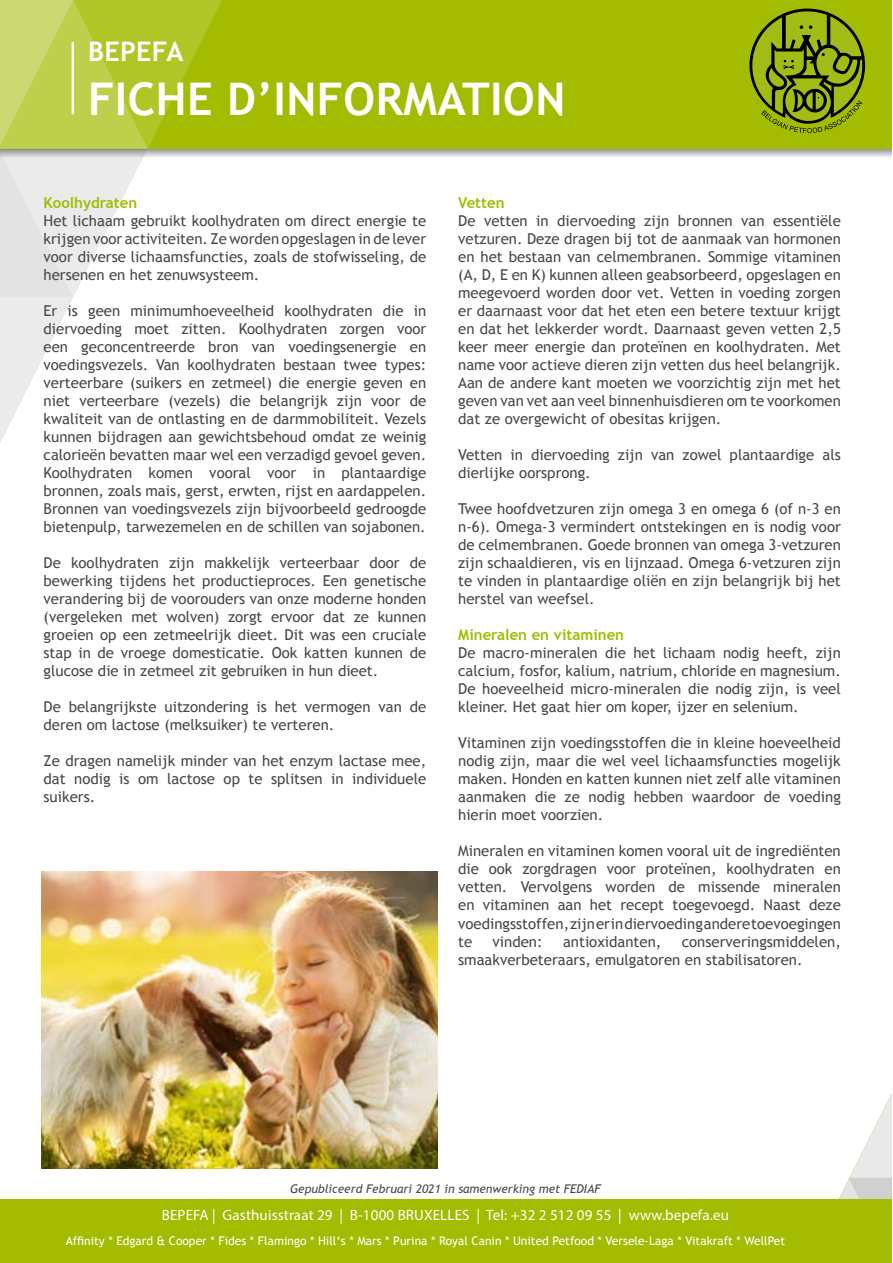
<style>
.page{position:relative;width:893px;height:1263px;background:#fff}
.page>*{position:absolute;margin:0;border:0;box-sizing:border-box;transform-origin:0 0}
.t1{font:700 45px "Trebuchet MS";letter-spacing:.01em;color:#fff}
.t2{font:700 27px "Trebuchet MS";letter-spacing:.01em;color:#fff}
.t3{font:15px/18px "Trebuchet MS";color:#484847;text-align:justify}
.t4{font:15px "Myriad Pro";letter-spacing:.01em;color:#fff}
.t5{font:700 15px "Trebuchet MS";color:#a3bb00}
.t6{font:12px "Trebuchet MS";color:#fff}
.t7{font:italic 12px "Trebuchet MS";color:#484847}
</style>
<div class="page">
<div style="left:0;top:1199px;width:892px;height:64px;background:#a3bb00"></div>
<svg style="left:839px;top:1093px;width:53px;height:106px"></svg>
<svg style="left:222px;top:149px;width:670px;height:8px;background:#c4c4c3"></svg>
<div style="left:0;top:0;width:892px;height:149px;background:#a3bb00"></div>
<svg style="left:0;top:0;width:222px;height:443px"></svg>
<hr style="left:72px;top:42px;width:2px;height:72px;background:#fff">
<svg style="left:749px;top:9px;width:116px;height:124px"></svg>
<img style="left:41px;top:872px;width:397px;height:296px">
<h2 class="t2" style="left:88px;top:35px;width:97px">BEPEFA</h2>
<h1 class="t1" style="left:88px;top:71px;width:479px">FICHE D’INFORMATION</h1>
<p class="t5" style="left:44px;top:194px;width:95px">Koolhydraten</p>
<p class="t3" style="left:44px;top:212px;width:384px">Het lichaam gebruikt koolhydraten om direct energie te krijgen voor activiteiten. Ze worden opgeslagen in de lever voor diverse lichaamsfuncties, zoals de stofwisseling, de hersenen en het zenuwsysteem.</p>
<p class="t3" style="left:44px;top:302px;width:384px">Er is geen minimumhoeveelheid koolhydraten die in diervoeding moet zitten. Koolhydraten zorgen voor een geconcentreerde bron van voedingsenergie en voedingsvezels. Van koolhydraten bestaan twee types: verteerbare (suikers en zetmeel) die energie geven en niet verteerbare (vezels) die belangrijk zijn voor de kwaliteit van de ontlasting en de darmmobiliteit. Vezels kunnen bijdragen aan gewichtsbehoud omdat ze weinig calorieën bevatten maar wel een verzadigd gevoel geven.<br>Koolhydraten komen vooral voor in plantaardige bronnen, zoals mais, gerst, erwten, rijst en aardappelen.<br>Bronnen van voedingsvezels zijn bijvoorbeeld gedroogde bietenpulp, tarwezemelen en de schillen van sojabonen.</p>
<p class="t3" style="left:44px;top:554px;width:384px">De koolhydraten zijn makkelijk verteerbaar door de bewerking tijdens het productieproces. Een genetische verandering bij de voorouders van onze moderne honden (vergeleken met wolven) zorgt ervoor dat ze kunnen groeien op een zetmeelrijk dieet. Dit was een cruciale stap in de vroege domesticatie. Ook katten kunnen de glucose die in zetmeel zit gebruiken in hun dieet.</p>
<p class="t3" style="left:44px;top:698px;width:384px">De belangrijkste uitzondering is het vermogen van de deren om lactose (melksuiker) te verteren.</p>
<p class="t3" style="left:44px;top:752px;width:384px">Ze dragen namelijk minder van het enzym lactase mee, dat nodig is om lactose op te splitsen in individuele suikers.</p>
<p class="t5" style="left:458px;top:194px;width:48px">Vetten</p>
<p class="t3" style="left:458px;top:212px;width:384px">De vetten in diervoeding zijn bronnen van essentiële vetzuren. Deze dragen bij tot de aanmaak van hormonen en het bestaan van celmembranen. Sommige vitaminen (A, D, E en K) kunnen alleen geabsorbeerd, opgeslagen en meegevoerd worden door vet. Vetten in voeding zorgen er daarnaast voor dat het eten een betere textuur krijgt en dat het lekkerder wordt. Daarnaast geven vetten 2,5 keer meer energie dan proteïnen en koolhydraten. Met name voor actieve dieren zijn vetten dus heel belangrijk.<br>Aan de andere kant moeten we voorzichtig zijn met het geven van vet aan veel binnenhuisdieren om te voorkomen dat ze overgewicht of obesitas krijgen.</p>
<p class="t3" style="left:458px;top:446px;width:384px">Vetten in diervoeding zijn van zowel plantaardige als dierlijke oorsprong.</p>
<p class="t3" style="left:458px;top:500px;width:384px">Twee hoofdvetzuren zijn omega 3 en omega 6 (of n-3 en n-6). Omega-3 vermindert ontstekingen en is nodig voor de celmembranen. Goede bronnen van omega 3-vetzuren zijn schaaldieren, vis en lijnzaad. Omega 6-vetzuren zijn te vinden in plantaardige oliën en zijn belangrijk bij het herstel van weefsel.</p>
<p class="t5" style="left:458px;top:626px;width:167px">Mineralen en vitaminen</p>
<p class="t3" style="left:458px;top:644px;width:384px">De macro-mineralen die het lichaam nodig heeft, zijn calcium, fosfor, kalium, natrium, chloride en magnesium.<br>De hoeveelheid micro-mineralen die nodig zijn, is veel kleiner. Het gaat hier om koper, ijzer en selenium.</p>
<p class="t3" style="left:458px;top:734px;width:384px">Vitaminen zijn voedingsstoffen die in kleine hoeveelheid nodig zijn, maar die wel veel lichaamsfuncties mogelijk maken. Honden en katten kunnen niet zelf alle vitaminen aanmaken die ze nodig hebben waardoor de voeding hierin moet voorzien.</p>
<p class="t3" style="left:458px;top:842px;width:384px">Mineralen en vitaminen komen vooral uit de ingrediënten die ook zorgdragen voor proteïnen, koolhydraten en vetten. Vervolgens worden de missende mineralen en vitaminen aan het recept toegevoegd. Naast deze voedingsstoffen, zijn er in diervoeding andere toevoegingen te</p>
<p class="t3" style="left:458px;top:932px;width:384px;text-indent:224px">conserveringsmiddelen, smaakverbeteraars, emulgatoren en stabilisatoren.</p>
<p class="t3" style="left:493px;top:932px;width:52px">vinden:</p>
<p class="t3" style="left:563px;top:932px;width:100px">antioxidanten,</p>
<p class="t7" style="left:290px;top:1182px;width:312px">Gepubliceerd Februari 2021 in samenwerking met FEDIAF</p>
<p class="t4" style="left:162px;top:1205px;width:569px">BEPEFA | Gasthuisstraat 29 | B-1000 BRUXELLES | Tel: +32 2 512 09 55 | www.bepefa.eu</p>
<p class="t6" style="left:66px;top:1234px;width:721px">Affinity * Edgard &amp; Cooper * Fides * Flamingo * Hill‘s * Mars * Purina * Royal Canin * United Petfood * Versele-Laga * Vitakraft * WellPet</p>
</div>
